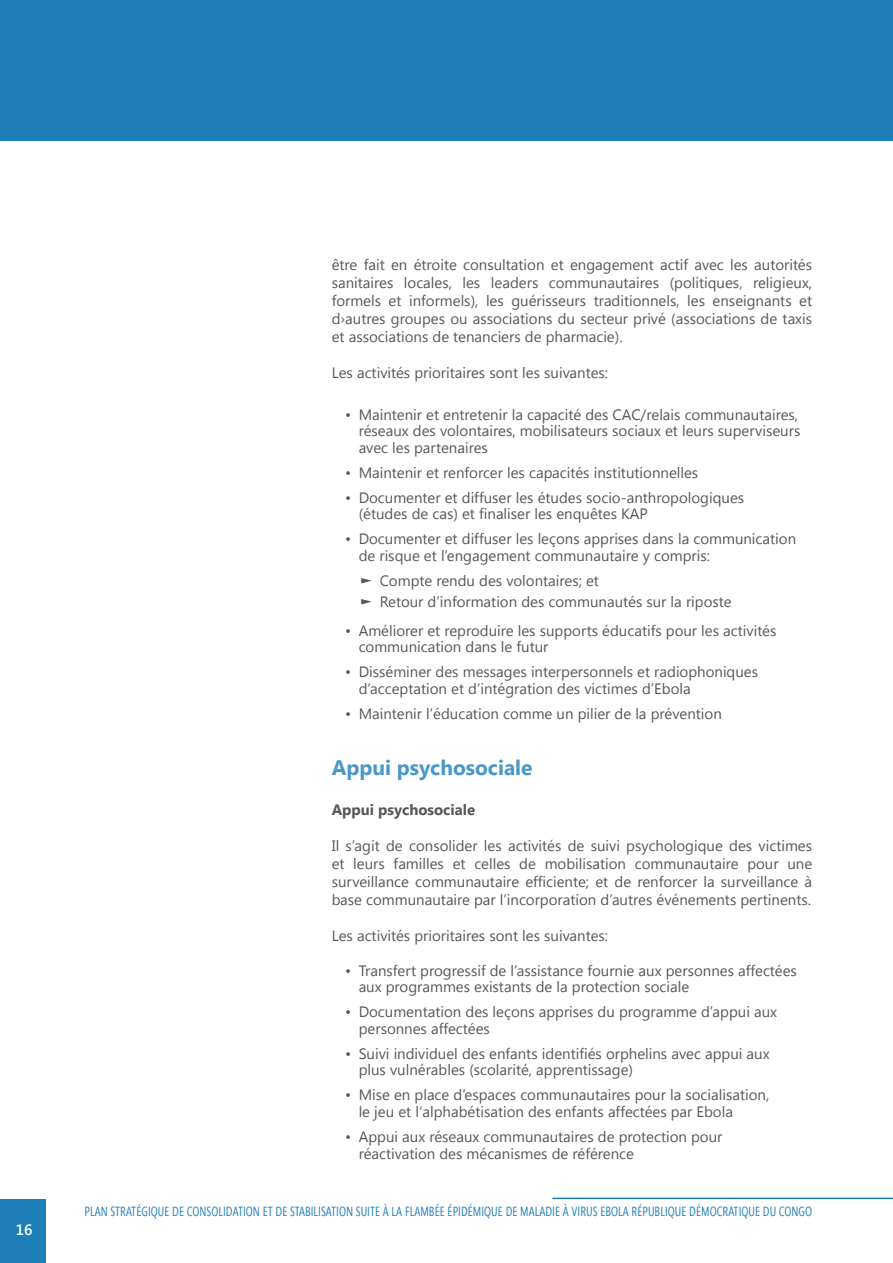
<style>
.page{position:relative;width:893px;height:1263px;background:#fff}
.page>*{position:absolute;margin:0;border:0;box-sizing:border-box;transform-origin:0 0}
.t1{font:700 21px "Segoe UI";color:#4b98c6}
.t2{font:15px/16.5px "Segoe UI";color:#575756}
.t3{font:700 15px "Segoe UI";color:#575756}
.t4{font:600 15px "Segoe UI";color:#fff}
.t5{font:13.2px "Segoe Condensed";color:#1e7fb8;scale:.9 1}
</style>
<div class="page">
<div style="left:0;top:0;width:893px;height:140px;background:#1e7fb8"></div>
<hr style="left:552px;top:1197px;width:341px;height:2px;background:#1e7fb8">
<div style="left:0;top:1199px;width:45px;height:64px;background:#1e7fb8"></div>
<p class="t4" style="left:16px;top:1219px;width:18px">16</p>
<p class="t2" style="left:332px;top:255px;width:482px;line-height:18px;text-align:justify">être fait en étroite consultation et engagement actif avec les autorités sanitaires locales, les leaders communautaires (politiques, religieux, formels et informels), les guérisseurs traditionnels, les enseignants et d›autres groupes ou associations du secteur privé (associations de taxis et associations de tenanciers de pharmacie).</p>
<p class="t2" style="left:332px;top:364px;width:278px">Les activités prioritaires sont les suivantes:</p>
<p class="t2" style="left:359px;top:406px;width:443px;text-indent:-14px">• Maintenir et entretenir la capacité des CAC/relais communautaires, réseaux des volontaires, mobilisateurs sociaux et leurs superviseurs avec les partenaires</p>
<p class="t2" style="left:345px;top:464px;width:355px">• Maintenir et renforcer les capacités institutionnelles</p>
<p class="t2" style="left:359px;top:489px;width:387px;text-indent:-14px">• Documenter et diffuser les études socio-anthropologiques (études de cas) et finaliser les enquêtes KAP</p>
<p class="t2" style="left:359px;top:530px;width:439px;text-indent:-14px">• Documenter et diffuser les leçons apprises dans la communication de risque et l’engagement communautaire y compris:</p>
<p class="t2" style="left:360px;top:569px;width:373px;line-height:20.7px">► Compte rendu des volontaires; et<br>► Retour d’information des communautés sur la riposte</p>
<p class="t2" style="left:359px;top:622px;width:419px;text-indent:-14px">• Améliorer et reproduire les supports éducatifs pour les activités communication dans le futur</p>
<p class="t2" style="left:359px;top:663px;width:401px;text-indent:-14px">• Disséminer des messages interpersonnels et radiophoniques d’acceptation et d’intégration des victimes d’Ebola</p>
<p class="t2" style="left:345px;top:705px;width:378px">• Maintenir l’éducation comme un pilier de la prévention</p>
<h1 class="t1" style="left:332px;top:752px;width:202px">Appui psychosociale</h1>
<p class="t3" style="left:332px;top:799px;width:145px">Appui psychosociale</p>
<p class="t2" style="left:332px;top:836px;width:482px;line-height:18px;text-align:justify">Il s’agit de consolider les activités de suivi psychologique des victimes et leurs familles et celles de mobilisation communautaire pour une surveillance communautaire efficiente; et de renforcer la surveillance à base communautaire par l’incorporation d’autres événements pertinents.</p>
<p class="t2" style="left:332px;top:927px;width:278px">Les activités prioritaires sont les suivantes:</p>
<p class="t2" style="left:359px;top:962px;width:440px;text-indent:-14px">• Transfert progressif de l’assistance fournie aux personnes affectées aux programmes existants de la protection sociale</p>
<p class="t2" style="left:359px;top:1003px;width:420px;text-indent:-14px">• Documentation des leçons apprises du programme d’appui aux personnes affectées</p>
<p class="t2" style="left:359px;top:1045px;width:412px;text-indent:-13px">• Suivi individuel des enfants identifiés orphelins avec appui aux plus vulnérables (scolarité, apprentissage)</p>
<p class="t2" style="left:359px;top:1086px;width:412px;text-indent:-14px">• Mise en place d’espaces communautaires pour la socialisation, le jeu et l‘alphabétisation des enfants affectées par Ebola</p>
<p class="t2" style="left:359px;top:1128px;width:365px;text-indent:-14px">• Appui aux réseaux communautaires de protection pour réactivation des mécanismes de référence</p>
<p class="t5" style="left:85px;top:1203px;width:810px">PLAN STRATÉGIQUE DE CONSOLIDATION ET DE STABILISATION SUITE À LA FLAMBÉE ÉPIDÉMIQUE DE MALADIE À VIRUS EBOLA RÉPUBLIQUE DÉMOCRATIQUE DU CONGO</p>
</div>
